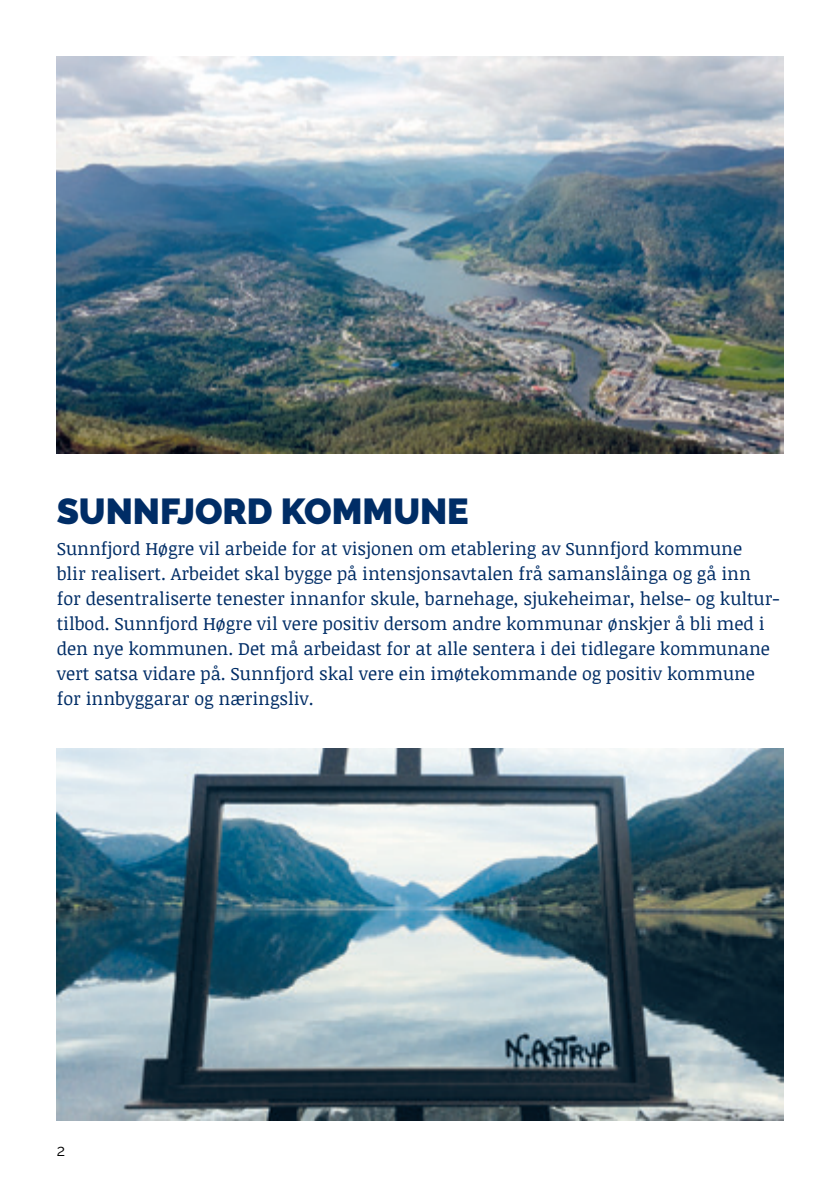
<style>
.page{position:relative;width:840px;height:1191px;background:#fff}
.page>*{position:absolute;margin:0;border:0;box-sizing:border-box;transform-origin:0 0}
.t1{font:900 36px "Raleway";color:#002d66}
.t2{font:18px/25px "Noticia Text";color:#002d66}
.t3{font:16px "Raleway";color:#000}
</style>
<div class="page">
<img style="left:57px;top:57px;width:725px;height:397px">
<img style="left:57px;top:748px;width:725px;height:372px">
<h1 class="t1" style="left:57px;top:491px;width:413px">SUNNFJORD KOMMUNE</h1>
<p class="t2" style="left:57px;top:535px;width:723px">Sunnfjord Høgre vil arbeide for at visjonen om etablering av Sunnfjord kommune<br>blir realisert. Arbeidet skal bygge på intensjonsavtalen frå samanslåinga og gå inn for desentraliserte tenester innanfor skule, barnehage, sjukeheimar, helse- og kultur&shy;tilbod. Sunnfjord Høgre vil vere positiv dersom andre kommunar ønskjer å bli med i den nye kommunen. Det må arbeidast for at alle sentera i dei tidlegare kommunane vert satsa vidare på. Sunnfjord skal vere ein imøtekommande og positiv kommune for innbyggarar og næringsliv.</p>
<p class="t3" style="left:57px;top:1141px;width:10px">2</p>
</div>
